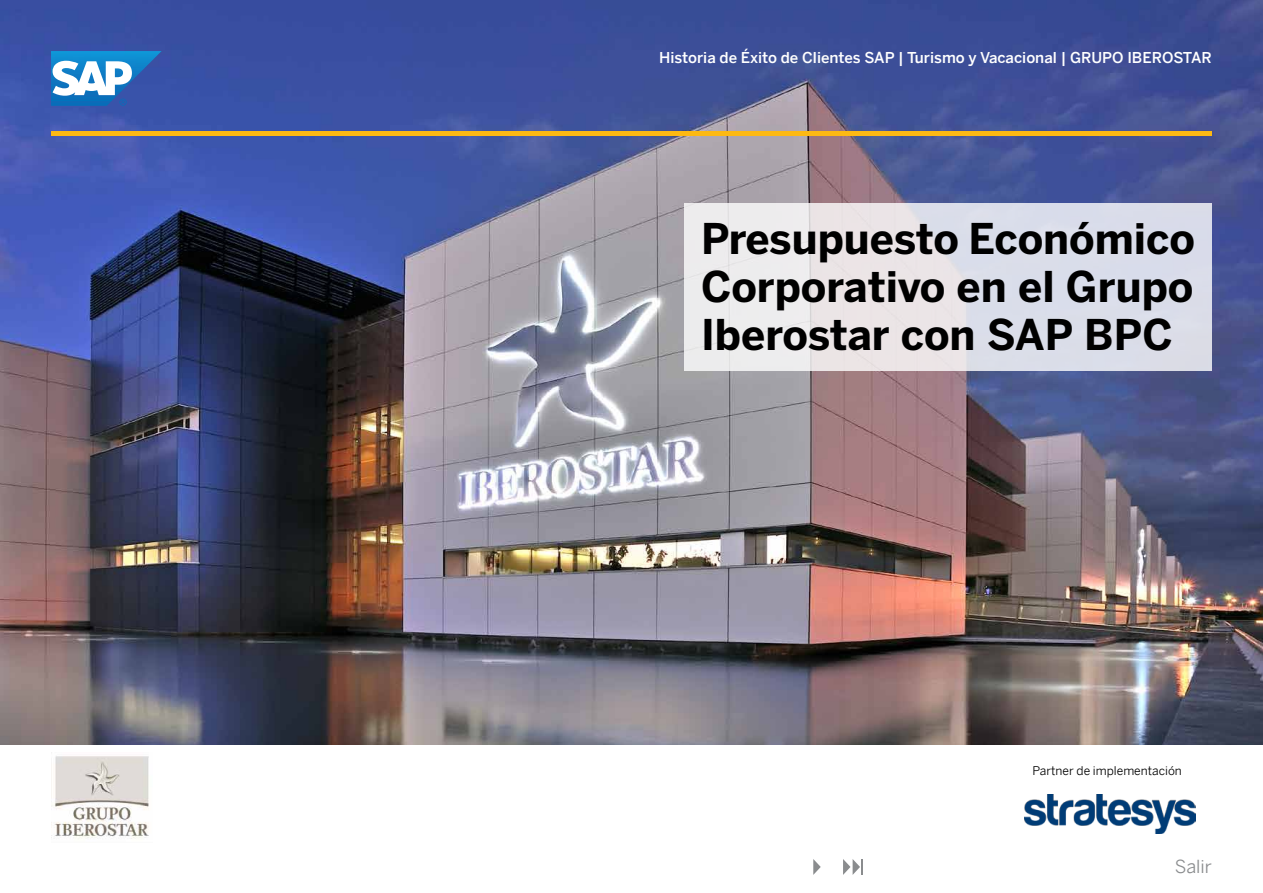
<style>
.page{position:relative;width:1263px;height:893px;background:#fff}
.page>*{position:absolute;margin:0;border:0;box-sizing:border-box;transform-origin:0 0}
.t1{font:700 42px/48px "Benton Sans";color:#000;text-align:justify}
.t2{font:18px "Benton Sans";color:#8a8c8e}
.t3{font:500 15px "Benton Sans";color:#fff}
.t4{font:12px "Benton Sans";color:#000}
</style>
<div class="page">
<img style="left:0;top:0;width:1263px;height:744px">
<svg style="left:51px;top:51px;width:111px;height:55px"></svg>
<hr style="left:51px;top:131px;width:1161px;height:4px;background:#fdb913">
<div style="left:684px;top:204px;width:528px;height:167px;background:#e4e1ea"></div>
<img style="left:1024px;top:794px;width:171px;height:40px">
<img style="left:51px;top:752px;width:98px;height:87px">
<svg style="left:813px;top:859px;width:8px;height:16px"></svg>
<svg style="left:843px;top:859px;width:20px;height:16px"></svg>
<p class="t3" style="left:659px;top:47px;width:554px">Historia de Éxito de Clientes SAP | Turismo y Vacacional | GRUPO IBEROSTAR</p>
<h1 class="t1" style="left:701px;top:215px;width:495px">Presupuesto Económico Corporativo en el Grupo Iberostar con SAP BPC</h1>
<p class="t4" style="left:1033px;top:762px;width:151px">Partner de implementación</p>
<p class="t2" style="left:1175px;top:854px;width:39px">Salir</p>
</div>
